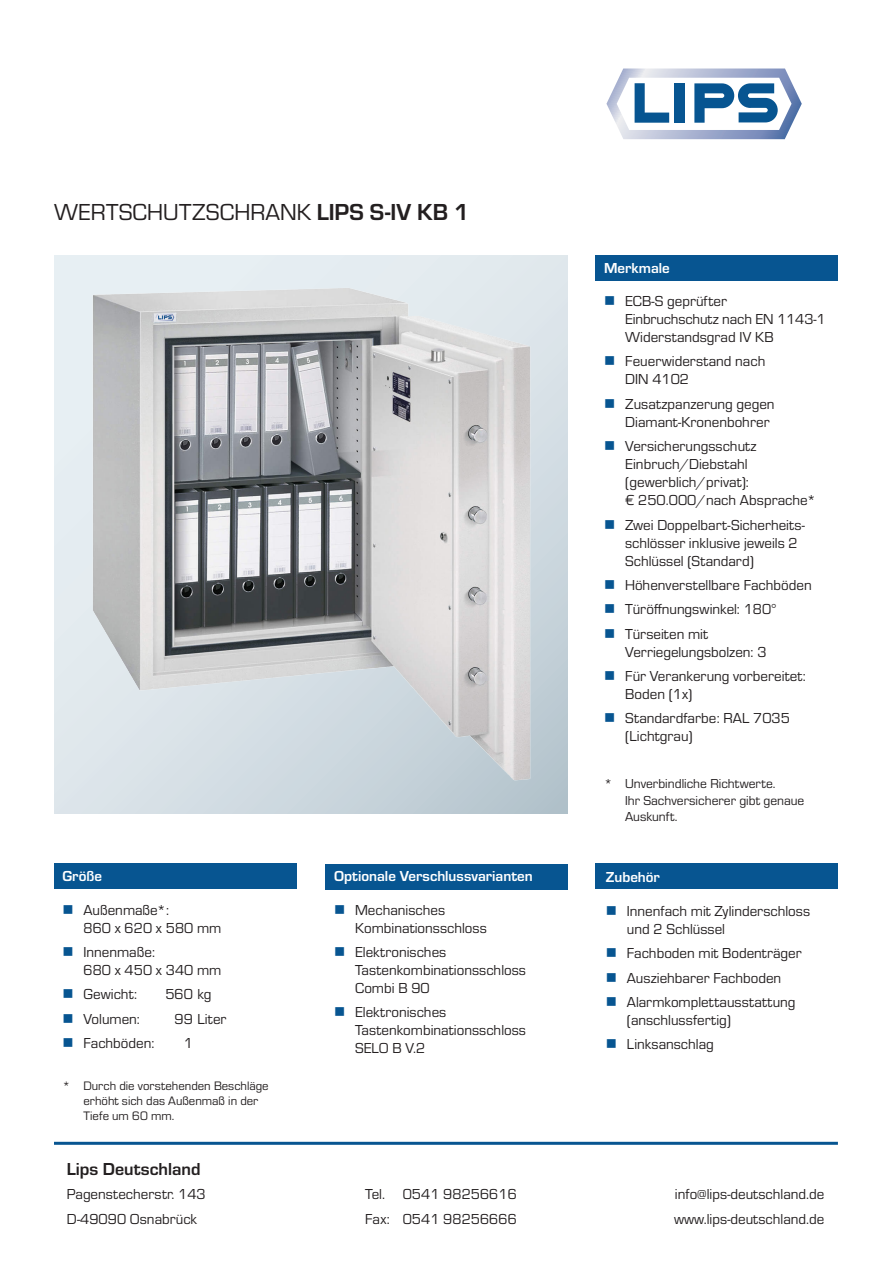
<style>
.page{position:relative;width:893px;height:1263px;background:#fff}
.page>*{position:absolute;margin:0;border:0;box-sizing:border-box;transform-origin:0 0}
.t1{font:24px "Eurostile";color:#231f20}
.t2{font:700 18px "Eurostile";color:#231f20}
.t3{font:15px/18px "Eurostile";color:#231f20}
.t4{font:700 15px "Eurostile";color:#fff}
.t5{font:13.5px/16.2px "Eurostile";color:#231f20}
.t6{font:12.75px/15.3px "Eurostile";color:#231f20}
.s1{font-weight:700}
.s2{color:#075591}
</style>
<div class="page">
<svg style="left:54px;top:255px;width:513px;height:558px;background:#d2dde3"></svg>
<div style="left:54px;top:863px;width:242px;height:26px;background:#075591"></div>
<svg style="left:606px;top:69px;width:196px;height:70px"></svg>
<hr style="left:54px;top:1142px;width:784px;height:3px;background:#075591">
<div style="left:595px;top:255px;width:243px;height:26px;background:#075591"></div>
<div style="left:326px;top:864px;width:242px;height:25px;background:#075591"></div>
<div style="left:595px;top:863px;width:243px;height:26px;background:#075591"></div>
<img style="left:54px;top:263px;width:506px;height:541px">
<h1 class="t1" style="left:54px;top:196px;width:417px">WERTSCHUTZSCHRANK <span class="s1">LIPS S-IV KB 1</span></h1>
<p class="t4" style="left:63px;top:865px;width:41px">Größe</p>
<p class="t3" style="left:84px;top:900px;width:139px;text-indent:-21px"><span class="s2">■</span> Außenmaße*:<br>860 x 620 x 580 mm</p>
<p class="t3" style="left:84px;top:942px;width:139px;text-indent:-21px"><span class="s2">■</span> Innenmaße:<br>680 x 450 x 340 mm</p>
<p class="t3" style="left:63px;top:985px;width:76px"><span class="s2">■</span> Gewicht:</p>
<p class="t3" style="left:165px;top:985px;width:48px">560 kg</p>
<p class="t3" style="left:63px;top:1009px;width:79px"><span class="s2">■</span> Volumen:</p>
<p class="t3" style="left:175px;top:1009px;width:53px">99 Liter</p>
<p class="t3" style="left:63px;top:1033px;width:93px"><span class="s2">■</span> Fachböden:</p>
<p class="t3" style="left:184px;top:1033px;width:11px">1</p>
<p class="t6" style="left:84px;top:1077px;width:187px;text-indent:-21px">* Durch die vorstehenden Beschläge erhöht sich das Außenmaß in der<br>Tiefe um 60 mm.</p>
<p class="t4" style="left:334px;top:865px;width:200px">Optionale Verschlussvarianten</p>
<p class="t3" style="left:355px;top:900px;width:133px;text-indent:-21px"><span class="s2">■</span> Mechanisches<br>Kombinationsschloss</p>
<p class="t3" style="left:355px;top:942px;width:172px;text-indent:-21px"><span class="s2">■</span> Elektronisches<br>Tastenkombinationsschloss<br>Combi B 90</p>
<p class="t3" style="left:355px;top:1003px;width:172px;text-indent:-21px"><span class="s2">■</span> Elektronisches<br>Tastenkombinationsschloss<br>SELO B V.2</p>
<p class="t4" style="left:604px;top:257px;width:67px">Merkmale</p>
<p class="t3" style="left:625px;top:291px;width:202px;text-indent:-21px"><span class="s2">■</span> ECB-S geprüfter<br>Einbruchschutz nach EN 1143-1<br>Widerstandsgrad IV KB</p>
<p class="t3" style="left:625px;top:352px;width:142px;text-indent:-21px"><span class="s2">■</span> Feuerwiderstand nach<br>DIN 4102</p>
<p class="t3" style="left:625px;top:394px;width:151px;text-indent:-21px"><span class="s2">■</span> Zusatzpanzerung gegen<br>Diamant-Kronenbohrer</p>
<p class="t3" style="left:625px;top:436px;width:192px;text-indent:-21px"><span class="s2">■</span> Versicherungsschutz<br>Einbruch/Diebstahl (gewerblich/privat):<br>€ 250.000/nach Absprache*</p>
<p class="t3" style="left:625px;top:515px;width:181px;text-indent:-21px"><span class="s2">■</span> Zwei Doppelbart-Sicherheits&shy;schlösser inklusive jeweils 2<br>Schlüssel (Standard)</p>
<p class="t3" style="left:604px;top:575px;width:209px"><span class="s2">■</span> Höhenverstellbare Fachböden</p>
<p class="t3" style="left:604px;top:600px;width:174px"><span class="s2">■</span> Türöffnungswinkel: 180°</p>
<p class="t3" style="left:625px;top:624px;width:143px;text-indent:-21px"><span class="s2">■</span> Türseiten mit<br>Verriegelungsbolzen: 3</p>
<p class="t3" style="left:625px;top:666px;width:182px;text-indent:-21px"><span class="s2">■</span> Für Verankerung vorbereitet:<br>Boden (1x)</p>
<p class="t3" style="left:625px;top:709px;width:166px;text-indent:-21px"><span class="s2">■</span> Standardfarbe: RAL 7035 (Lichtgrau)</p>
<p class="t5" style="left:625px;top:775px;width:181px;text-indent:-21px">* Unverbindliche Richtwerte.<br>Ihr Sachversicherer gibt genaue<br>Auskunft.</p>
<p class="t4" style="left:606px;top:867px;width:56px">Zubehör</p>
<p class="t3" style="left:627px;top:901px;width:185px;text-indent:-21px"><span class="s2">■</span> Innenfach mit Zylinderschloss und 2 Schlüssel</p>
<p class="t3" style="left:606px;top:943px;width:197px"><span class="s2">■</span> Fachboden mit Bodenträger</p>
<p class="t3" style="left:606px;top:968px;width:177px"><span class="s2">■</span> Ausziehbarer Fachboden</p>
<p class="t3" style="left:627px;top:992px;width:170px;text-indent:-21px"><span class="s2">■</span> Alarmkomplettausstattung (anschlussfertig)</p>
<p class="t3" style="left:606px;top:1035px;width:109px"><span class="s2">■</span> Linksanschlag</p>
<p class="t2" style="left:67px;top:1156px;width:135px">Lips Deutschland</p>
<p class="t3" style="left:67px;top:1185px;width:140px">Pagenstecherstr. 143</p>
<p class="t3" style="left:365px;top:1185px;width:153px">Tel. 0541 98256616</p>
<p class="t3" style="left:675px;top:1185px;width:151px">info@lips-deutschland.de</p>
<p class="t3" style="left:67px;top:1209px;width:132px">D-49090 Osnabrück</p>
<p class="t3" style="left:365px;top:1209px;width:153px">Fax: 0541 98256666</p>
<p class="t3" style="left:674px;top:1209px;width:152px">www.lips-deutschland.de</p>
</div>
